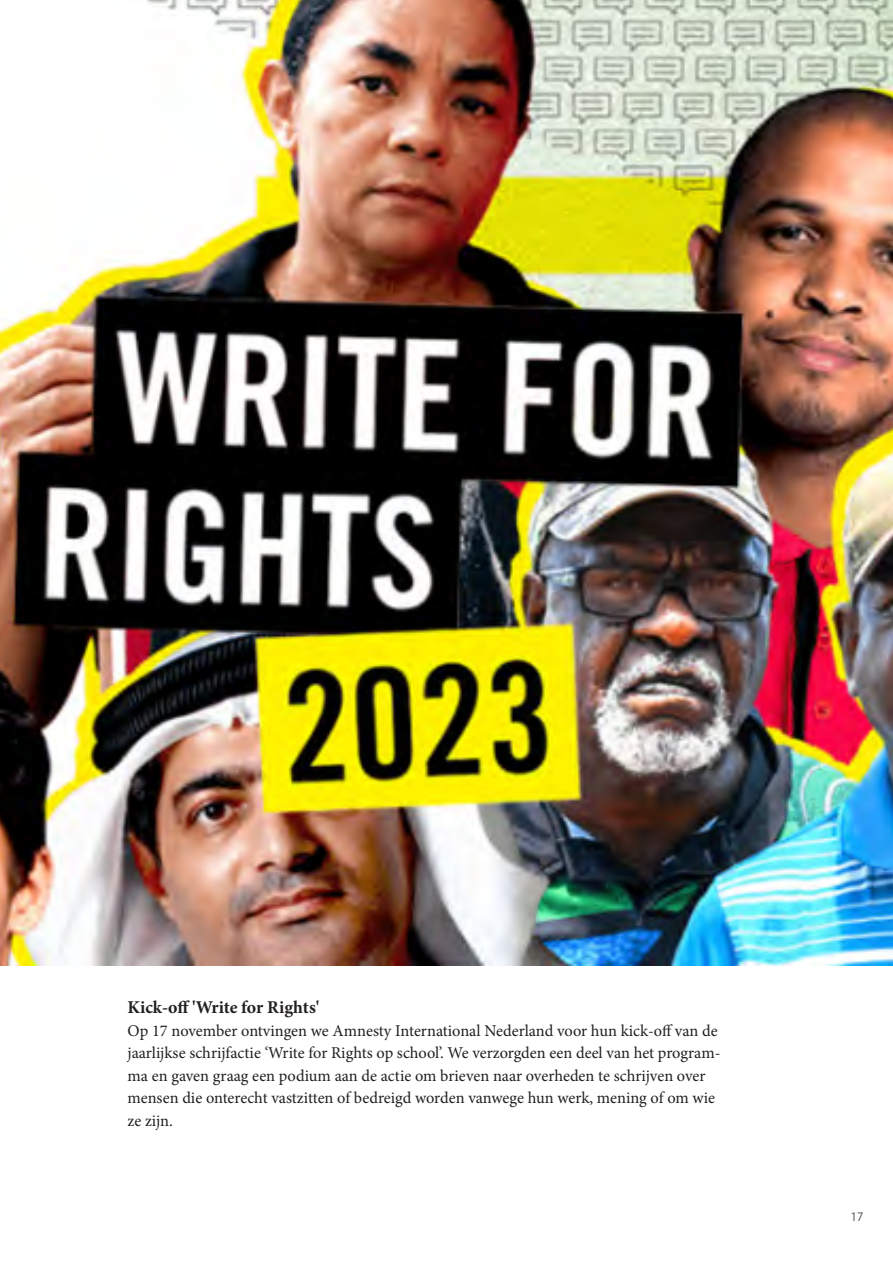
<style>
.page{position:relative;width:893px;height:1263px;background:#fff}
.page>*{position:absolute;margin:0;border:0;box-sizing:border-box;transform-origin:0 0}
.tekst_boek_groot{font:700 18px "Minion Pro";letter-spacing:-.005em;color:#231f20}
.tekst_boek_groot-2{font:16.5px/22.5px "Minion Pro";color:#231f20}
.t1{font:13.2px "Myriad Pro";color:#57585a;scale:.91 1}
</style>
<div class="page">
<img style="left:0;top:0;width:893px;height:965px">
<p class="tekst_boek_groot" style="left:128px;top:995px;width:193px">Kick-off 'Write for Rights'</p>
<p class="tekst_boek_groot-2" style="left:128px;top:1019px;width:594px">Op 17 november ontvingen we Amnesty International Nederland voor hun kick-off van de jaarlijkse schrijfactie ‘Write for Rights op school’. We verzorgden een deel van het program&shy;ma en gaven graag een podium aan de actie om brieven naar overheden te schrijven over mensen die onterecht vastzitten of bedreigd worden vanwege hun werk, mening of om wie ze zijn.</p>
<p class="t1" style="left:851px;top:1208px;width:15px">17</p>
</div>
